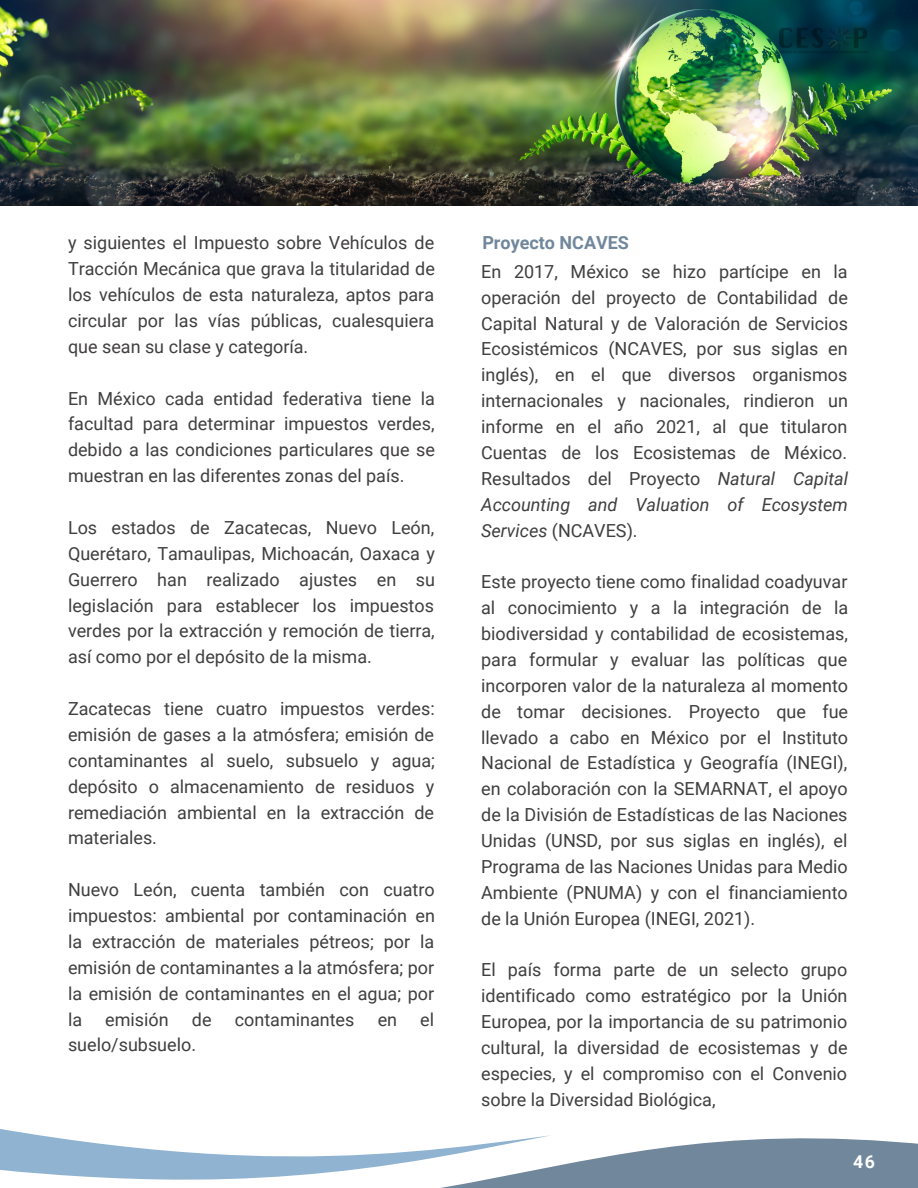
<style>
.page{position:relative;width:918px;height:1188px;background:#fff}
.page>*{position:absolute;margin:0;border:0;box-sizing:border-box;transform-origin:0 0}
.t1{font:18px/25.8px "Roboto";color:#403e3e;text-align:justify}
.t2{font:700 18px "Roboto";color:#71879b}
.t3{font:700 17.7px "Roboto";color:#fff}
.s1{font-style:italic}
</style>
<div class="page">
<svg style="left:551px;top:1138px;width:367px;height:50px;background:#8799aa"></svg>
<svg style="left:0;top:1129px;width:551px;height:59px"></svg>
<img style="left:0;top:0;width:918px;height:206px">
<img style="left:777px;top:25px;width:98px;height:30px">
<p class="t1" style="left:68px;top:230px;width:368px">y siguientes el Impuesto sobre Vehículos de Tracción Mecánica que grava la titularidad de los vehículos de esta naturaleza, aptos para circular por las vías públicas, cualesquiera que sean su clase y categoría.</p>
<p class="t1" style="left:68px;top:385px;width:368px">En México cada entidad federativa tiene la facultad para determinar impuestos verdes, debido a las condiciones particulares que se muestran en las diferentes zonas del país.</p>
<p class="t1" style="left:68px;top:515px;width:369px">Los estados de Zacatecas, Nuevo León, Querétaro, Tamaulipas, Michoacán, Oaxaca y Guerrero han realizado ajustes en su legislación para establecer los impuestos verdes por la extracción y remoción de tierra, así como por el depósito de la misma.</p>
<p class="t1" style="left:68px;top:696px;width:369px">Zacatecas tiene cuatro impuestos verdes: emisión de gases a la atmósfera; emisión de contaminantes al suelo, subsuelo y agua; depósito o almacenamiento de residuos y remediación ambiental en la extracción de materiales.</p>
<p class="t1" style="left:68px;top:877px;width:368px">Nuevo León, cuenta también con cuatro impuestos: ambiental por contaminación en la extracción de materiales pétreos; por la emisión de contaminantes a la atmósfera; por la emisión de contaminantes en el agua; por la</p>
<p class="t1" style="left:105px;top:1006px;width:65px">emisión</p>
<p class="t1" style="left:192px;top:1006px;width:21px">de</p>
<p class="t1" style="left:235px;top:1006px;width:121px">contaminantes</p>
<p class="t1" style="left:378px;top:1006px;width:21px">en</p>
<p class="t1" style="left:420px;top:1006px;width:15px">el</p>
<p class="t1" style="left:68px;top:1032px;width:130px">suelo/subsuelo.</p>
<p class="t2" style="left:482px;top:233px;width:148px">Proyecto NCAVES</p>
<p class="t1" style="left:481px;top:259px;width:368px">En 2017, México se hizo partícipe en la operación del proyecto de Contabilidad de Capital Natural y de Valoración de Servicios Ecosistémicos (NCAVES, por sus siglas en inglés), en el que diversos organismos internacionales y nacionales, rindieron un informe en el año 2021, al que titularon Cuentas de los Ecosistemas de México.<br>Resultados del Proyecto <span class="s1">Natural Capital Accounting and Valuation of Ecosystem Services</span> (NCAVES).</p>
<p class="t1" style="left:481px;top:569px;width:369px">Este proyecto tiene como finalidad coadyuvar al conocimiento y a la integración de la biodiversidad y contabilidad de ecosistemas, para formular y evaluar las políticas que incorporen valor de la naturaleza al momento de tomar decisiones. Proyecto que fue llevado a cabo en México por el Instituto Nacional de Estadística y Geografía (INEGI), en colaboración con la SEMARNAT, el apoyo de la División de Estadísticas de las Naciones Unidas (UNSD, por sus siglas en inglés), el Programa de las Naciones Unidas para Medio Ambiente (PNUMA) y con el financiamiento de la Unión Europea (INEGI, 2021).</p>
<p class="t1" style="left:481px;top:957px;width:368px">El país forma parte de un selecto grupo identificado como estratégico por la Unión Europea, por la importancia de su patrimonio cultural, la diversidad de ecosistemas y de especies, y el compromiso con el Convenio sobre la Diversidad Biológica,</p>
<p class="t3" style="left:853px;top:1151px;width:23px">46</p>
</div>
